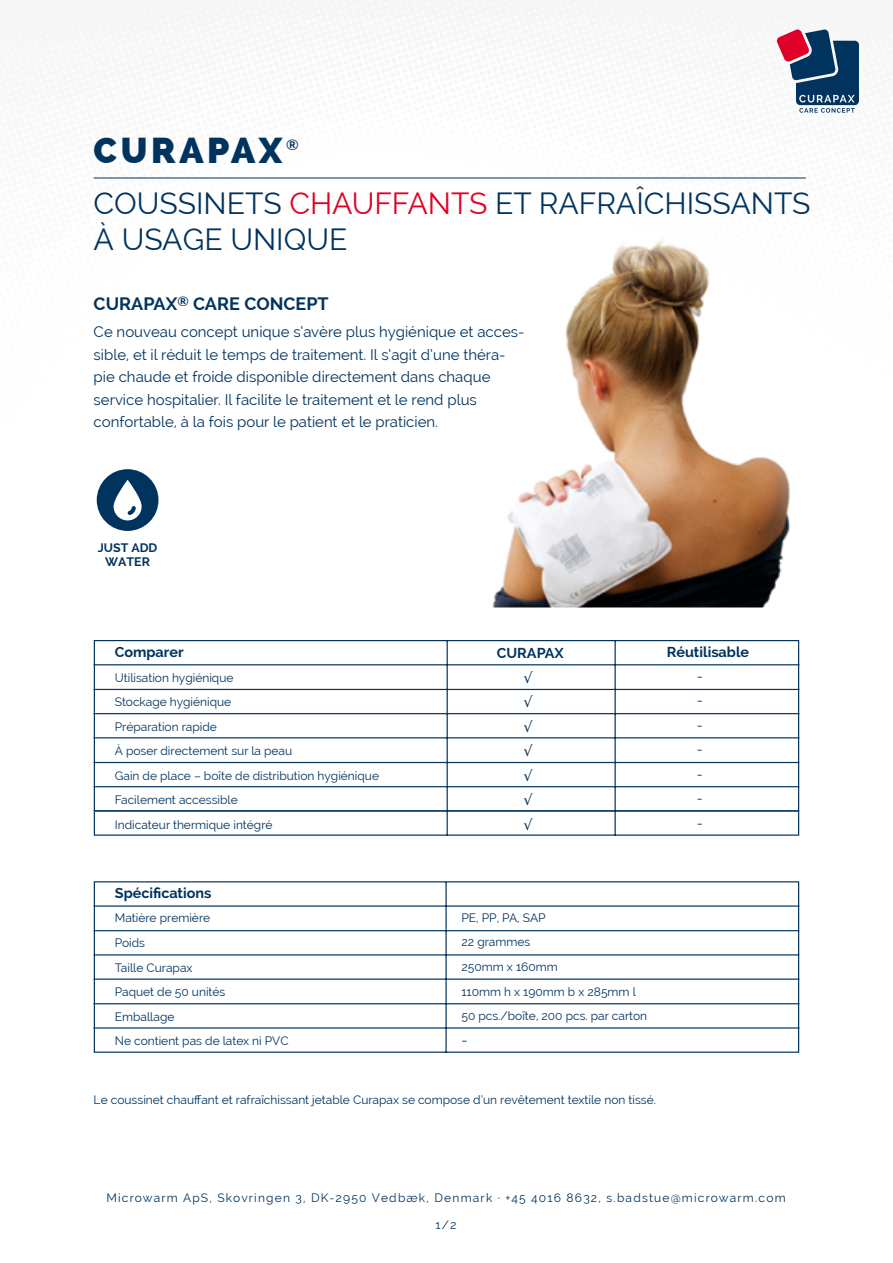
<style>
.page{position:relative;width:893px;height:1263px;background:#fff}
.page>*{position:absolute;margin:0;border:0;box-sizing:border-box;transform-origin:0 0}
.t1{font:800 36px "Raleway";letter-spacing:.1em;color:#00335e}
.t2{font:30px/36px "Raleway";color:#00335e}
.t3{font:700 18px "Raleway";color:#00335e}
.t4{font:15px/22.5px "Raleway";color:#00335e}
.t5{font:700 15px "Raleway";color:#00335e}
.t6{font:700 14.4px "Raleway";color:#00335e}
.t7{font:14.4px/24.5px "Raleway";color:#00335e;text-align:justify}
.t8{font:14.4px/24.5px "Symbol";color:#00335e;text-align:justify}
.t9{font:700 12.3px/14.7px "Raleway";color:#00335e;text-align:center}
.t10{font:12px/24.6px "Raleway";color:#00335e}
.t11{font:12px "Raleway";letter-spacing:.1em;color:#00335e}
.s1{color:#e00027}
</style>
<div class="page">
<svg style="left:777px;top:30px;width:82px;height:83px"></svg>
<svg style="left:93px;top:640px;width:707px;height:169px"></svg>
<svg style="left:93px;top:809px;width:707px;height:27px"></svg>
<svg style="left:93px;top:881px;width:707px;height:172px"></svg>
<hr style="left:94px;top:178px;width:712px;height:1px;background:#00335e">
<div style="left:97px;top:469px;width:61px;height:62px;background:#00335e;border-radius:50%"></div>
<svg style="left:114px;top:480px;width:28px;height:40px"></svg>
<img style="left:492px;top:240px;width:299px;height:367px">
<h1 class="t1" style="left:94px;top:130px;width:190px">CURAPAX</h1>
<p class="t5" style="left:286px;top:136px;width:14px">®</p>
<h2 class="t2" style="left:94px;top:185px;width:718px">COUSSINETS <span class="s1">CHAUFFANTS</span> ET RAFRAÎCHISSANTS<br>À USAGE UNIQUE</h2>
<h3 class="t3" style="left:94px;top:294px;width:236px">CURAPAX<sup>®</sup> CARE CONCEPT</h3>
<p class="t4" style="left:94px;top:320px;width:432px">Ce nouveau concept unique s’avère plus hygiénique et acces&shy;sible, et il réduit le temps de traitement. Il s’agit d’une théra&shy;pie chaude et froide disponible directement dans chaque service hospitalier. Il facilite le traitement et le rend plus confortable, à la fois pour le patient et le praticien.</p>
<p class="t9" style="left:98px;top:540px;width:61px">JUST ADD<br>WATER</p>
<p class="t6" style="left:115px;top:644px;width:70px">Comparer</p>
<p class="t10" style="left:115px;top:665px;width:266px">Utilisation hygiénique<br>Stockage hygiénique<br>Préparation rapide<br>À poser directement sur la peau<br>Gain de place – boîte de distribution hygiénique<br>Facilement accessible<br>Indicateur thermique intégré</p>
<p class="t6" style="left:115px;top:884px;width:98px">Spécifications</p>
<p class="t10" style="left:115px;top:906px;width:175px">Matière première<br>Poids<br>Taille Curapax<br>Paquet de 50 unités<br>Emballage<br>Ne contient pas de latex ni PVC</p>
<p class="t6" style="left:497px;top:644px;width:68px">CURAPAX</p>
<p class="t6" style="left:667px;top:644px;width:84px">Réutilisable</p>
<p class="t8" style="left:524px;top:667px;width:9px">√ √ √ √ √ √ √</p>
<p class="t7" style="left:697px;top:663px;width:8px">- - - - - - -</p>
<p class="t10" style="left:461px;top:905px;width:187px">PE, PP, PA, SAP<br>22 grammes<br>250mm x 160mm<br>110mm h x 190mm b x 285mm l<br>50 pcs./boîte, 200 pcs. par carton</p>
<p class="t7" style="left:461px;top:1027px;width:8px">-</p>
<p class="t10" style="left:94px;top:1087px;width:564px">Le coussinet chauffant et rafraîchissant jetable Curapax se compose d’un revêtement textile non tissé.</p>
<p class="t11" style="left:106px;top:1190px;width:681px">Microwarm ApS, Skovringen 3, DK-2950 Vedbæk, Denmark · +45 4016 8632, s.badstue@microwarm.com</p>
<p class="t10" style="left:436px;top:1212px;width:22px">1/2</p>
</div>
